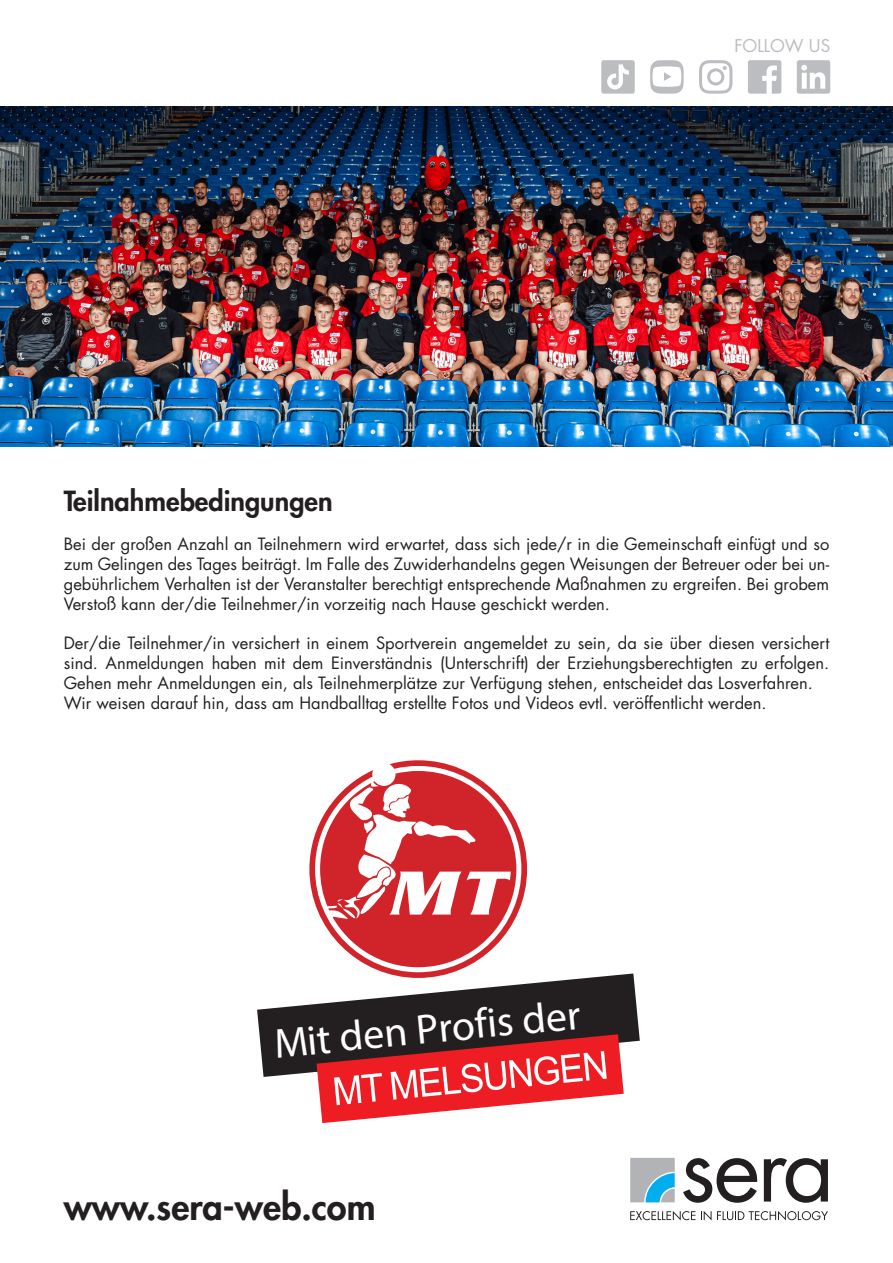
<style>
.page{position:relative;width:893px;height:1263px;background:#fff}
.page>*{position:absolute;margin:0;border:0;box-sizing:border-box;transform-origin:0 0}
.t1{font:42px "Myriad Pro";color:#fff}
.t2{font:800 36px "Futura";color:#231f20}
.t3{font:800 27px "Futura";color:#231f20}
.t4{font:17.1px "Futura";color:#bcbdc0}
.t5{font:16.5px/19.8px "Futura";color:#231f20;text-align:justify}
</style>
<div class="page">
<svg style="left:748px;top:60px;width:33px;height:34px"></svg>
<svg style="left:797px;top:60px;width:33px;height:34px"></svg>
<svg style="left:699px;top:60px;width:33px;height:34px"></svg>
<svg style="left:650px;top:60px;width:34px;height:34px"></svg>
<svg style="left:601px;top:60px;width:34px;height:34px"></svg>
<img style="left:0;top:106px;width:893px;height:340px">
<svg style="left:630px;top:1158px;width:45px;height:44px;background:#8bb6c8"></svg>
<svg style="left:683px;top:1158px;width:75px;height:45px"></svg>
<svg style="left:764px;top:1158px;width:64px;height:45px"></svg>
<svg style="left:630px;top:1211px;width:65px;height:9px"></svg>
<svg style="left:701px;top:1211px;width:127px;height:9px"></svg>
<svg style="left:309px;top:760px;width:219px;height:213px"></svg>
<svg style="left:337px;top:782px;width:174px;height:144px"></svg>
<svg style="left:257px;top:973px;width:383px;height:150px"></svg>
<p class="t4" style="left:734px;top:34px;width:97px">FOLLOW US</p>
<p class="t3" style="left:64px;top:482px;width:270px">Teilnahmebedingungen</p>
<p class="t5" style="left:64px;top:534px;width:767px">Bei der großen Anzahl an Teilnehmern wird erwartet, dass sich jede/r in die Gemeinschaft einfügt und so zum Gelingen des Tages beiträgt. Im Falle des Zuwiderhandelns gegen Weisungen der Betreuer oder bei un&shy;gebührlichem Verhalten ist der Veranstalter berechtigt entsprechende Maßnahmen zu ergreifen. Bei grobem Verstoß kann der/die Teilnehmer/in vorzeitig nach Hause geschickt werden.</p>
<p class="t5" style="left:64px;top:633px;width:767px">Der/die Teilnehmer/in versichert in einem Sportverein angemeldet zu sein, da sie über diesen versichert sind. Anmeldungen haben mit dem Einverständnis (Unterschrift) der Erziehungsberechtigten zu erfolgen.<br>Gehen mehr Anmeldungen ein, als Teilnehmerplätze zur Verfügung stehen, entscheidet das Losverfahren.</p>
<p class="t5" style="left:64px;top:692px;width:704px">Wir weisen darauf hin, dass am Handballtag erstellte Fotos und Videos evtl. veröffentlicht werden.</p>
<h1 class="t1" style="left:272px;top:1016px;width:309px;rotate:-5deg">Mit den Profis der</h1>
<p class="t2" style="left:64px;top:1183px;width:313px">www.sera-web.com</p>
</div>
